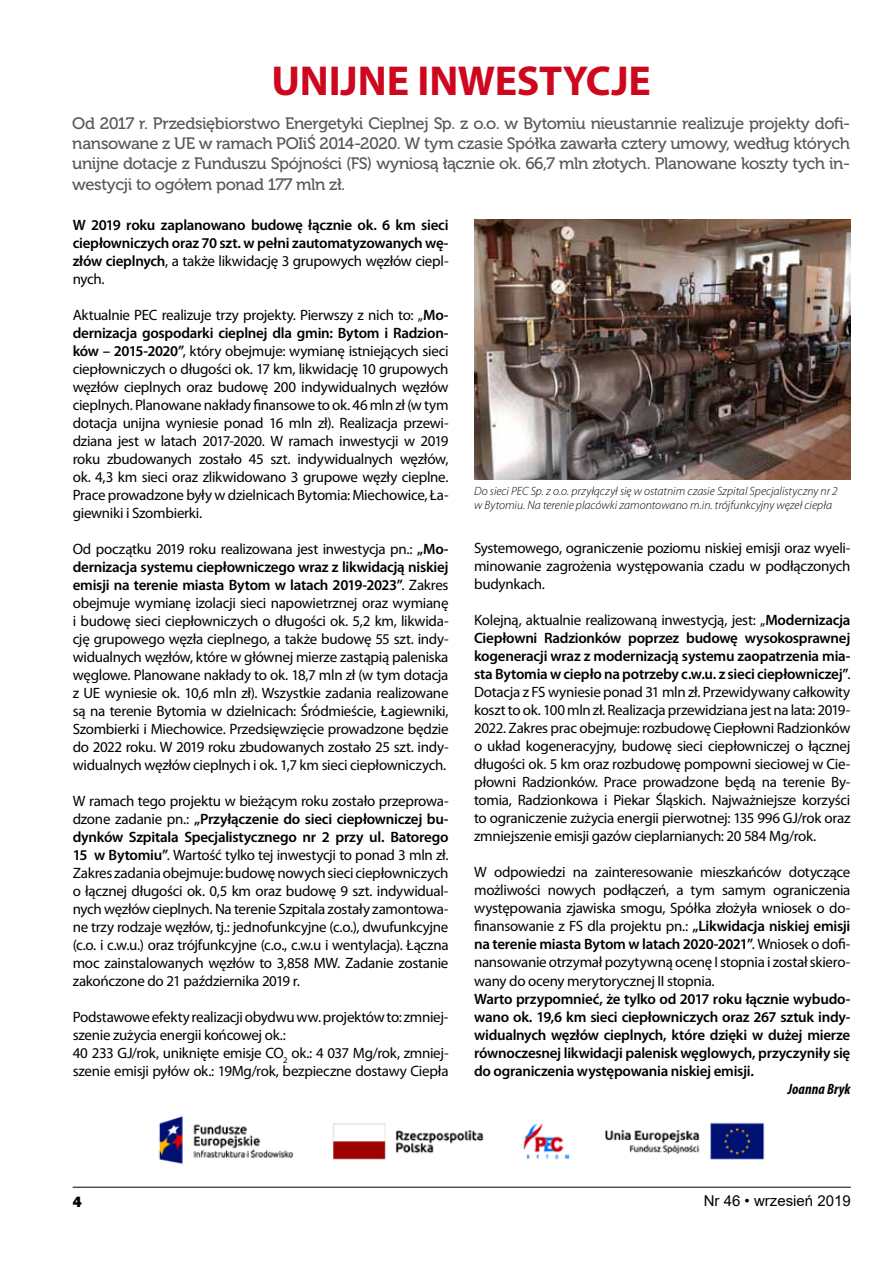
<style>
.page{position:relative;width:893px;height:1263px;background:#fff}
.page>*{position:absolute;margin:0;border:0;box-sizing:border-box;transform-origin:0 0}
.t1{font:700 42px "Myriad Pro";letter-spacing:-.005em;color:#cd071e}
.t2{font:16.5px/19.8px "Museo 500";letter-spacing:-.025em;color:#58585a;text-align:justify}
.t3{font:15px/18px "Myriad Pro";letter-spacing:-.02em;color:#000;text-align:justify}
.t4{font:600 15px/18px "Myriad Pro";letter-spacing:-.02em;color:#000;text-align:justify}
.t5{font:15px "Arial";color:#000}
.t6{font:italic 700 condensed 15px "Myriad Pro";letter-spacing:.005em;color:#000}
.t7{font:800 15px "Frankfurt Gothic";color:#000}
.t8{font:italic 300 12px/14.4px "Myriad Pro";color:#000}
.s1{font-weight:400}
.s2{font-weight:600}
</style>
<div class="page">
<hr style="left:73px;top:1187px;width:778px;height:1px;background:#000">
<img style="left:158px;top:1116px;width:607px;height:49px">
<img style="left:474px;top:219px;width:377px;height:260px">
<h1 class="t1" style="left:272px;top:54px;width:381px">UNIJNE INWESTYCJE</h1>
<p class="t2" style="left:72px;top:114px;width:779px">Od 2017 r. Przedsiębiorstwo Energetyki Cieplnej Sp. z o.o. w Bytomiu nieustannie realizuje projekty dofi&shy;nansowane z UE w ramach POIiŚ 2014-2020. W tym czasie Spółka zawarła cztery umowy, według których unijne dotacje z Funduszu Spójności (FS) wyniosą łącznie ok. 66,7 mln złotych. Planowane koszty tych in-</p>
<p class="t2" style="left:72px;top:175px;width:274px">westycji to ogółem ponad 177 mln zł.</p>
<p class="t4" style="left:73px;top:216px;width:377px">W 2019 roku zaplanowano budowę łącznie ok. 6 km sieci ciepłowniczych oraz 70 szt. w pełni zautomatyzowanych wę&shy;złów cieplnych<span class="s1">, a także likwidację 3 grupowych węzłów ciepl&shy;nych.</span></p>
<p class="t3" style="left:73px;top:306px;width:377px">Aktualnie PEC realizuje trzy projekty. Pierwszy z nich to: „<span class="s2">Mo&shy;dernizacja gospodarki cieplnej dla gmin: Bytom i Radzion&shy;ków – 2015-2020”</span>, który obejmuje: wymianę istniejących sieci ciepłowniczych o długości ok. 17 km, likwidację 10 grupowych węzłów cieplnych oraz budowę 200 indywidualnych węzłów cieplnych. Planowane nakłady finansowe to ok. 46 mln zł (w tym dotacja unijna wyniesie ponad 16 mln zł). Realizacja przewi&shy;dziana jest w latach 2017-2020. W ramach inwestycji w 2019 roku zbudowanych zostało 45 szt. indywidualnych węzłów, ok. 4,3 km sieci oraz zlikwidowano 3 grupowe węzły cieplne.<br>Prace prowadzone były w dzielnicach Bytomia: Miechowice, Ła&shy;giewniki i Szombierki.</p>
<p class="t3" style="left:73px;top:540px;width:377px">Od początku 2019 roku realizowana jest inwestycja pn.: <span class="s2">„Mo&shy;dernizacja systemu ciepłowniczego wraz z likwidacją niskiej emisji na terenie miasta Bytom w latach 2019-2023”</span>. Zakres obejmuje wymianę izolacji sieci napowietrznej oraz wymianę i budowę sieci ciepłowniczych o długości ok. 5,2 km, likwida&shy;cję grupowego węzła cieplnego, a także budowę 55 szt. indy&shy;widualnych węzłów, które w głównej mierze zastąpią paleniska węglowe. Planowane nakłady to ok. 18,7 mln zł (w tym dotacja z UE wyniesie ok. 10,6 mln zł). Wszystkie zadania realizowane są na terenie Bytomia w dzielnicach: Śródmieście, Łagiewniki, Szombierki i Miechowice. Przedsięwzięcie prowadzone będzie do 2022 roku. W 2019 roku zbudowanych zostało 25 szt. indy&shy;widualnych węzłów cieplnych i ok. 1,7 km sieci ciepłowniczych.</p>
<p class="t3" style="left:73px;top:792px;width:377px">W ramach tego projektu w bieżącym roku zostało przeprowa&shy;dzone zadanie pn.: <span class="s2">„Przyłączenie do sieci ciepłowniczej bu&shy;dynków Szpitala Specjalistycznego nr 2 przy ul. Batorego 15 w Bytomiu”</span>. Wartość tylko tej inwestycji to ponad 3 mln zł.<br>Zakres zadania obejmuje: budowę nowych sieci ciepłowniczych o łącznej długości ok. 0,5 km oraz budowę 9 szt. indywidual&shy;nych węzłów cieplnych. Na terenie Szpitala zostały zamontowa&shy;ne trzy rodzaje węzłów, tj.: jednofunkcyjne (c.o.), dwufunkcyjne (c.o. i c.w.u.) oraz trójfunkcyjne (c.o., c.w.u i wentylacja). Łączna moc zainstalowanych węzłów to 3,858 MW. Zadanie zostanie zakończone do 21 października 2019 r.</p>
<p class="t3" style="left:73px;top:1008px;width:377px;text-align:left">Podstawowe efekty realizacji obydwu ww. projektów to: zmniej&shy;szenie zużycia energii końcowej ok.:<br>40 233 GJ/rok, uniknięte emisje CO<sub>2</sub> ok.: 4 037 Mg/rok, zmniej&shy;szenie emisji pyłów ok.: 19Mg/rok, bezpieczne dostawy Ciepła</p>
<p class="t8" style="left:474px;top:483px;width:365px">Do sieci PEC Sp. z o.o. przyłączył się w ostatnim czasie Szpital Specjalistyczny nr 2 w Bytomiu. Na terenie placówki zamontowano m.in. trójfunkcyjny węzeł ciepła</p>
<p class="t3" style="left:474px;top:539px;width:378px">Systemowego, ograniczenie poziomu niskiej emisji oraz wyeli&shy;minowanie zagrożenia występowania czadu w podłączonych budynkach.</p>
<p class="t3" style="left:474px;top:611px;width:378px">Kolejną, aktualnie realizowaną inwestycją, jest: „<span class="s2">Modernizacja Ciepłowni Radzionków poprzez budowę wysokosprawnej kogeneracji wraz z modernizacją systemu zaopatrzenia mia&shy;sta Bytomia w ciepło na potrzeby c.w.u. z sieci ciepłowniczej”</span>.<br>Dotacja z FS wyniesie ponad 31 mln zł. Przewidywany całkowity koszt to ok. 100 mln zł. Realizacja przewidziana jest na lata: 2019- 2022. Zakres prac obejmuje: rozbudowę Ciepłowni Radzionków o układ kogeneracyjny, budowę sieci ciepłowniczej o łącznej długości ok. 5 km oraz rozbudowę pompowni sieciowej w Cie&shy;płowni Radzionków. Prace prowadzone będą na terenie By&shy;tomia, Radzionkowa i Piekar Śląskich. Najważniejsze korzyści to ograniczenie zużycia energii pierwotnej: 135 996 GJ/rok oraz zmniejszenie emisji gazów cieplarnianych: 20 584 Mg/rok.</p>
<p class="t3" style="left:474px;top:863px;width:378px">W odpowiedzi na zainteresowanie mieszkańców dotyczące możliwości nowych podłączeń, a tym samym ograniczenia występowania zjawiska smogu, Spółka złożyła wniosek o do&shy;finansowanie z FS dla projektu pn.: <span class="s2">„Likwidacja niskiej emisji na terenie miasta Bytom w latach 2020-2021”</span>. Wniosek o dofi&shy;nansowanie otrzymał pozytywną ocenę I stopnia i został skiero&shy;wany do oceny merytorycznej II stopnia.</p>
<p class="t4" style="left:474px;top:989px;width:378px">Warto przypomnieć, że tylko od 2017 roku łącznie wybudo&shy;wano ok. 19,6 km sieci ciepłowniczych oraz 267 sztuk indy&shy;widualnych węzłów cieplnych, które dzięki w dużej mierze równoczesnej likwidacji palenisk węglowych, przyczyniły się do ograniczenia występowania niskiej emisji.</p>
<p class="t6" style="left:788px;top:1079px;width:64px">Joanna Bryk</p>
<p class="t7" style="left:73px;top:1193px;width:10px">4</p>
<p class="t5" style="left:704px;top:1190px;width:148px">Nr 46 • wrzesień 2019</p>
</div>
